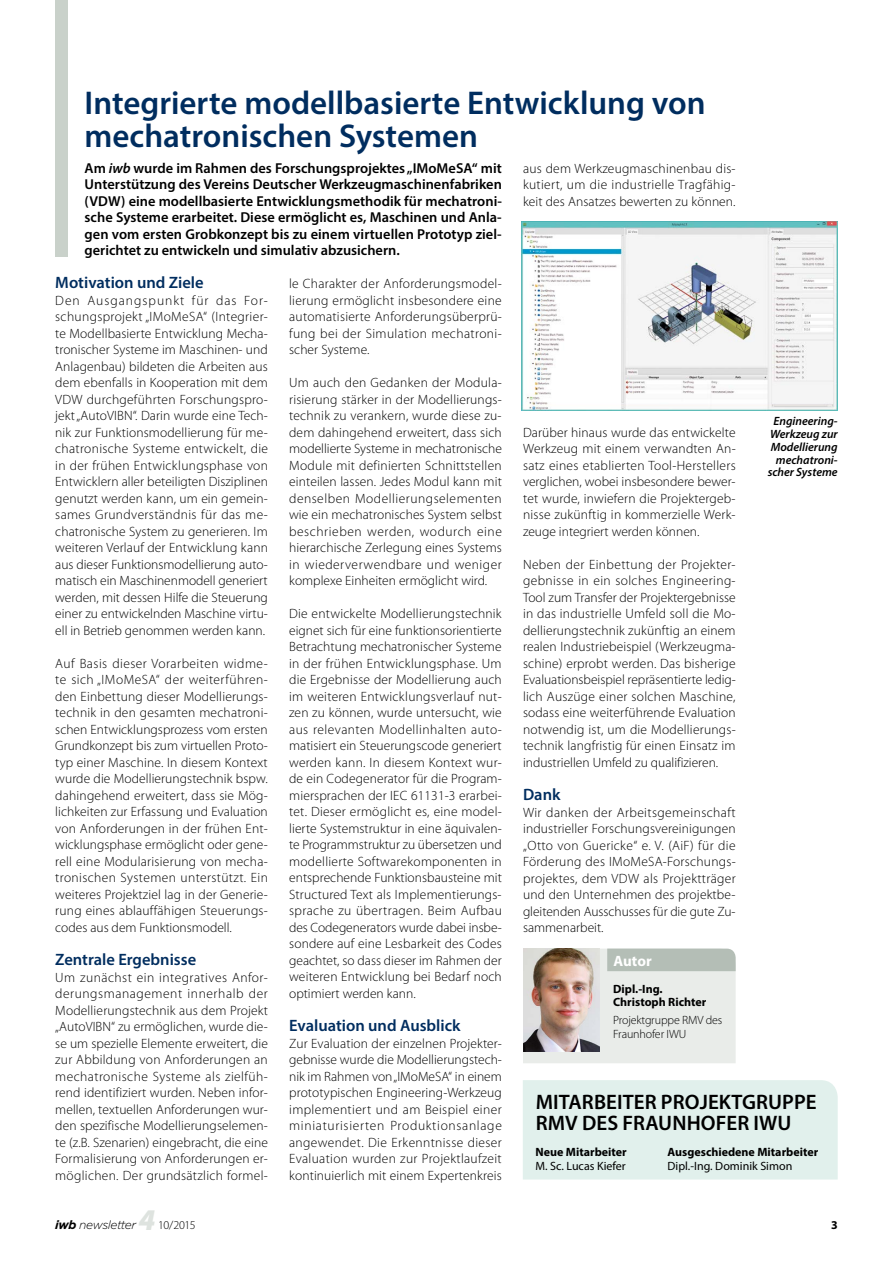
<style>
.page{position:relative;width:893px;height:1263px;background:#fff}
.page>*{position:absolute;margin:0;border:0;box-sizing:border-box;transform-origin:0 0}
.t1{font:600 33px/33px "Myriad Pro";color:#002d5f}
.t2{font:italic 900 30.15px "Myriad Pro";color:#dee3df}
.t3{font:600 21px/21px "Myriad Pro";letter-spacing:.005em;color:#000}
.t4{font:600 16.5px "Myriad Pro";color:#002d5f}
.t5{font:700 15px "Myriad Pro";letter-spacing:-.005em;color:#fff}
.t6{font:600 14.4px/16.5px "Myriad Pro";color:#000;text-align:justify}
.t7{font:300 13.5px/16.5px "Myriad Pro";letter-spacing:.005em;color:#000;text-align:justify}
.t8{font:700 12px/13.5px "Myriad Pro";color:#000}
.t9{font:italic 600 12px/12.8px "Myriad Pro";color:#000;text-align:right}
.t10{font:300 12px/13.5px "Myriad Pro";letter-spacing:-.01em;color:#000}
.t11{font:12px "Myriad Pro";color:#000}
.t12{font:italic 300 12px "Gotham";letter-spacing:-.035em;color:#000}
.s1{font-style:italic}
.s2{font-weight:700}
</style>
<div class="page">
<svg style="left:523px;top:948px;width:213px;height:115px;background:#d2cec8"></svg>
<div style="left:55px;top:0;width:13px;height:256px;background:#c9d1ca"></div>
<img style="left:521px;top:221px;width:317px;height:190px">
<div style="left:523px;top:1080px;width:315px;height:99px;background:#e1f0ec"></div>
<h1 class="t1" style="left:85px;top:85px;width:623px">Integrierte modellbasierte Entwicklung von mechatronischen Systemen</h1>
<p class="t6" style="left:85px;top:159px;width:419px">Am <span class="s1">iwb</span> wurde im Rahmen des Forschungsprojektes „IMoMeSA“ mit Unterstützung des Vereins Deutscher Werkzeugmaschinenfabriken (VDW) eine modellbasierte Entwicklungsmethodik für mechatroni&shy;sche Systeme erarbeitet. Diese ermöglicht es, Maschinen und Anla&shy;gen vom ersten Grobkonzept bis zu einem virtuellen Prototyp ziel&shy;gerichtet zu entwickeln und simulativ abzusichern.</p>
<p class="t4" style="left:55px;top:272px;width:150px">Motivation und Ziele</p>
<p class="t7" style="left:55px;top:292px;width:214px">Den Ausgangspunkt für das For&shy;schungsprojekt „IMoMeSA“ (Integrier&shy;te Modellbasierte Entwicklung Mecha&shy;tronischer Systeme im Maschinen- und Anlagenbau) bildeten die Arbeiten aus dem ebenfalls in Kooperation mit dem VDW durchgeführten Forschungspro&shy;jekt „AutoVIBN“. Darin wurde eine Tech&shy;nik zur Funktionsmodellierung für me&shy;chatronische Systeme entwickelt, die in der frühen Entwicklungsphase von Entwicklern aller beteiligten Disziplinen genutzt werden kann, um ein gemein&shy;sames Grundverständnis für das me&shy;chatronische System zu generieren. Im weiteren Verlauf der Entwicklung kann aus dieser Funktionsmodellierung auto&shy;matisch ein Maschinenmodell generiert werden, mit dessen Hilfe die Steuerung einer zu entwickelnden Maschine virtu&shy;ell in Betrieb genommen werden kann.</p>
<p class="t7" style="left:55px;top:655px;width:214px">Auf Basis dieser Vorarbeiten widme&shy;te sich „IMoMeSA“ der weiterführen&shy;den Einbettung dieser Modellierungs&shy;technik in den gesamten mechatroni&shy;schen Entwicklungsprozess vom ersten Grundkonzept bis zum virtuellen Proto&shy;typ einer Maschine. In diesem Kontext wurde die Modellierungstechnik bspw. dahingehend erweitert, dass sie Mög&shy;lichkeiten zur Erfassung und Evaluation von Anforderungen in der frühen Ent&shy;wicklungsphase ermöglicht oder gene&shy;rell eine Modularisierung von mecha&shy;tronischen Systemen unterstützt. Ein weiteres Projektziel lag in der Generie&shy;rung eines ablauffähigen Steuerungs&shy;codes aus dem Funktionsmodell.</p>
<p class="t4" style="left:55px;top:949px;width:142px">Zentrale Ergebnisse</p>
<p class="t7" style="left:55px;top:969px;width:214px">Um zunächst ein integratives Anfor&shy;derungsmanagement innerhalb der Modellierungstechnik aus dem Projekt „AutoVIBN“ zu ermöglichen, wurde die&shy;se um spezielle Elemente erweitert, die zur Abbildung von Anforderungen an mechatronische Systeme als zielfüh&shy;rend identifiziert wurden. Neben infor&shy;mellen, textuellen Anforderungen wur&shy;den spezifische Modellierungselemen&shy;te (z.B. Szenarien) eingebracht, die eine Formalisierung von Anforderungen er&shy;möglichen. Der grundsätzlich formel-</p>
<p class="t7" style="left:289px;top:276px;width:214px">le Charakter der Anforderungsmodel&shy;lierung ermöglicht insbesondere eine automatisierte Anforderungsüberprü&shy;fung bei der Simulation mechatroni&shy;scher Systeme.</p>
<p class="t7" style="left:289px;top:375px;width:214px">Um auch den Gedanken der Modula&shy;risierung stärker in der Modellierungs&shy;technik zu verankern, wurde diese zu&shy;dem dahingehend erweitert, dass sich modellierte Systeme in mechatronische Module mit definierten Schnittstellen einteilen lassen. Jedes Modul kann mit denselben Modellierungselementen wie ein mechatronisches System selbst beschrieben werden, wodurch eine hierarchische Zerlegung eines Systems in wiederverwendbare und weniger komplexe Einheiten ermöglicht wird.</p>
<p class="t7" style="left:289px;top:606px;width:214px">Die entwickelte Modellierungstechnik eignet sich für eine funktionsorientierte Betrachtung mechatronischer Systeme in der frühen Entwicklungsphase. Um die Ergebnisse der Modellierung auch im weiteren Entwicklungsverlauf nut&shy;zen zu können, wurde untersucht, wie aus relevanten Modellinhalten auto&shy;matisiert ein Steuerungscode generiert werden kann. In diesem Kontext wur&shy;de ein Codegenerator für die Program&shy;miersprachen der IEC 61131-3 erarbei&shy;tet. Dieser ermöglicht es, eine model&shy;lierte Systemstruktur in eine äquivalen&shy;te Programmstruktur zu übersetzen und modellierte Softwarekomponenten in entsprechende Funktionsbausteine mit Structured Text als Implementierungs&shy;sprache zu übertragen. Beim Aufbau des Codegenerators wurde dabei insbe&shy;sondere auf eine Lesbarkeit des Codes geachtet, so dass dieser im Rahmen der weiteren Entwicklung bei Bedarf noch optimiert werden kann.</p>
<p class="t4" style="left:289px;top:1015px;width:173px">Evaluation und Ausblick</p>
<p class="t7" style="left:289px;top:1035px;width:214px">Zur Evaluation der einzelnen Projekter&shy;gebnisse wurde die Modellierungstech&shy;nik im Rahmen von „IMoMeSA“ in einem prototypischen Engineering-Werkzeug implementiert und am Beispiel einer miniaturisierten Produktionsanlage angewendet. Die Erkenntnisse dieser Evaluation wurden zur Projektlaufzeit kontinuierlich mit einem Expertenkreis</p>
<p class="t7" style="left:523px;top:160px;width:214px">aus dem Werkzeugmaschinenbau dis&shy;kutiert, um die industrielle Tragfähig&shy;keit des Ansatzes bewerten zu können.</p>
<p class="t7" style="left:523px;top:424px;width:214px">Darüber hinaus wurde das entwickelte Werkzeug mit einem verwandten An&shy;satz eines etablierten Tool-Herstellers verglichen, wobei insbesondere bewer&shy;tet wurde, inwiefern die Projektergeb&shy;nisse zukünftig in kommerzielle Werk&shy;zeuge integriert werden können.</p>
<p class="t7" style="left:523px;top:556px;width:214px">Neben der Einbettung der Projekter&shy;gebnisse in ein solches Engineering-Tool zum Transfer der Projektergebnisse in das industrielle Umfeld soll die Mo&shy;dellierungstechnik zukünftig an einem realen Industriebeispiel (Werkzeugma&shy;schine) erprobt werden. Das bisherige Evaluationsbeispiel repräsentierte ledig&shy;lich Auszüge einer solchen Maschine, sodass eine weiterführende Evaluation notwendig ist, um die Modellierungs&shy;technik langfristig für einen Einsatz im industriellen Umfeld zu qualifizieren.</p>
<p class="t4" style="left:523px;top:784px;width:39px">Dank</p>
<p class="t7" style="left:523px;top:804px;width:214px">Wir danken der Arbeitsgemeinschaft industrieller Forschungsvereinigungen „Otto von Guericke“ e. V. (AiF) für die Förderung des IMoMeSA-Forschungs&shy;projektes, dem VDW als Projektträger und den Unternehmen des projektbe&shy;gleitenden Ausschusses für die gute Zu&shy;sammenarbeit.</p>
<p class="t5" style="left:614px;top:951px;width:40px">Autor</p>
<p class="t8" style="left:613px;top:982px;width:95px">Dipl.-Ing.<br>Christoph Richter</p>
<p class="t10" style="left:613px;top:1014px;width:111px">Projektgruppe RMV des<br>Fraunhofer IWU</p>
<p class="t9" style="left:768px;top:415px;width:72px">Engineering-<br>Werkzeug zur<br>Modellierung mechatroni&shy;scher Systeme</p>
<h3 class="t3" style="left:536px;top:1091px;width:282px">MITARBEITER PROJEKTGRUPPE<br>RMV DES FRAUNHOFER IWU</h3>
<p class="t8" style="left:536px;top:1145px;width:93px">Neue Mitarbeiter</p>
<p class="t8" style="left:668px;top:1145px;width:152px">Ausgeschiedene Mitarbeiter</p>
<p class="t11" style="left:536px;top:1158px;width:92px">M. Sc. Lucas Kiefer</p>
<p class="t11" style="left:668px;top:1158px;width:126px">Dipl.-Ing. Dominik Simon</p>
<p class="t12" style="left:55px;top:1218px;width:83px"><span class="s2">iwb</span> newsletter</p>
<h2 class="t2" style="left:139px;top:1203px;width:18px">4</h2>
<p class="t10" style="left:158px;top:1218px;width:39px">10/2015</p>
<p class="t8" style="left:831px;top:1218px;width:8px">3</p>
</div>
